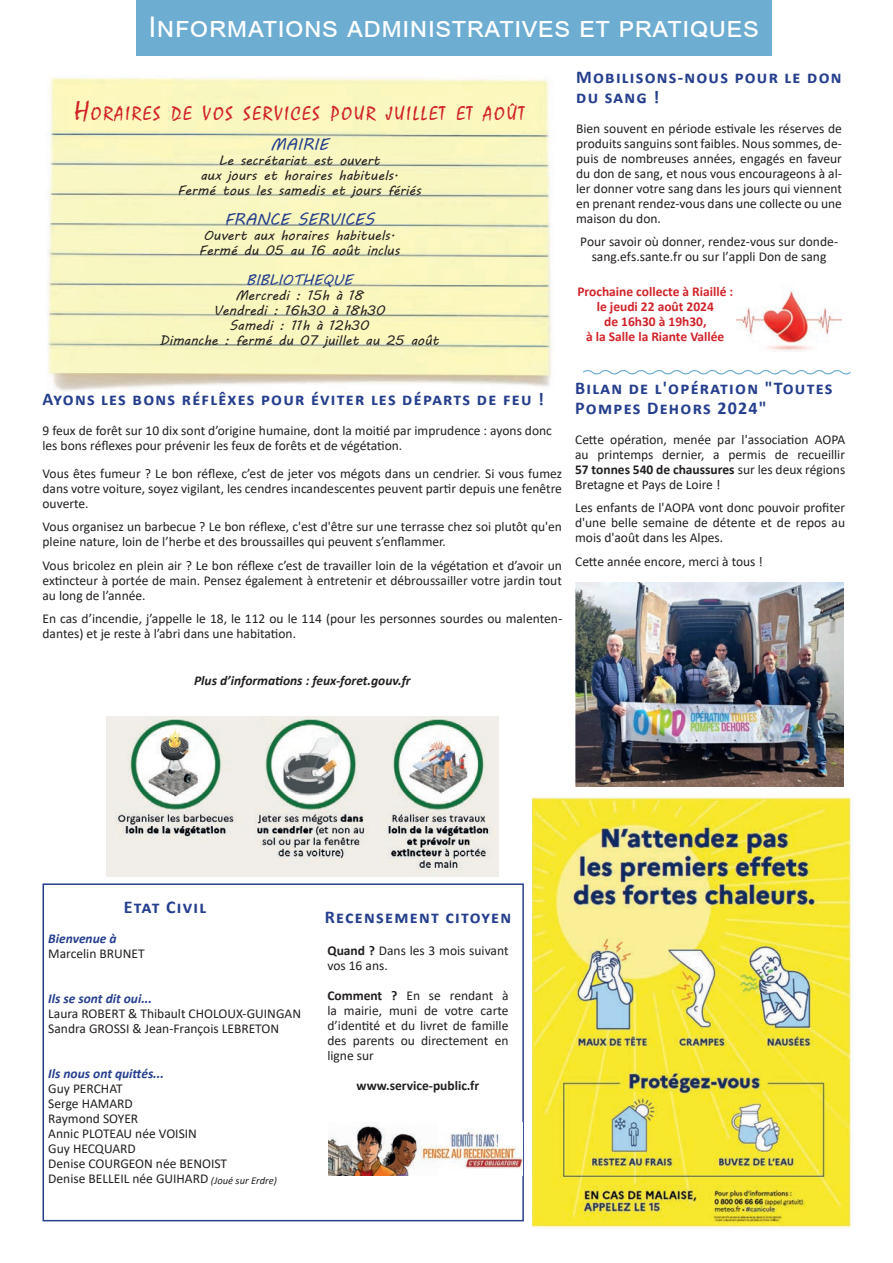
<style>
.page{position:relative;width:893px;height:1263px;background:#fff}
.page>*{position:absolute;margin:0;border:0;box-sizing:border-box;transform-origin:0 0}
.titre_haut_de_pages_infos_pratiques{font:28.5px "Arial";letter-spacing:.02em;color:#fff}
.Articles{font:19.95px "Mistral";letter-spacing:.1em;color:#d1232a}
.Articles-2{font:700 18px/19.5px "Calibri";letter-spacing:.07em;color:#253f8e}
.Titre_article_infos_2{font:16.5px "MV Boli";color:#253f8e}
.Titre_article_infos_2-2{font:15px "MV Boli";color:#253f8e}
.Titre_article_infos_2-3{font:13.5px/15px "Calibri";color:#231f20;text-align:justify}
.Articles-3{font:13.5px/15px "Calibri";color:#231f20}
.Titre_article_infos_2-4{font:13.5px "MV Boli";color:#231f20}
.t1{font:700 13.5px/15px "Calibri";color:#d1232a;text-align:center}
.Articles-4{font:italic 700 13.5px "Calibri";color:#253f8e}
.Titre_article_infos_2-5{font:italic 700 13.5px "Calibri";color:#231f20}
.Articles-5{font:700 13.5px "Calibri";letter-spacing:.005em;color:#231f20}
.s1{font-weight:700}
.s2{font-size:28.5px}
.s3{font-style:italic;font-size:10.5px}
</style>
<div class="page">
<img style="left:47px;top:77px;width:507px;height:314px">
<svg style="left:583px;top:370px;width:268px;height:5px"></svg>
<div style="left:43px;top:883px;width:481px;height:338px;border:2px solid #253f8e"></div>
<img style="left:328px;top:1123px;width:194px;height:53px">
<div style="left:136px;top:0;width:636px;height:56px;background:#6dadd1"></div>
<img style="left:737px;top:289px;width:104px;height:62px">
<img style="left:532px;top:796px;width:321px;height:433px">
<img style="left:575px;top:582px;width:268px;height:205px">
<img style="left:106px;top:716px;width:393px;height:160px">
<p class="titre_haut_de_pages_infos_pratiques" style="left:148px;top:7px;width:612px">Informations administratives et pratiques</p>
<p class="Articles-2" style="left:576px;top:67px;width:267px">Mobilisons-nous pour le don du sang !</p>
<p class="Titre_article_infos_2-3" style="left:576px;top:120px;width:267px">Bien souvent en période estivale les réserves de produits sanguins sont faibles. Nous sommes, de&shy;puis de nombreuses années, engagés en faveur du don de sang, et nous vous encourageons à al&shy;ler donner votre sang dans les jours qui viennent en prenant rendez-vous dans une collecte ou une maison du don.</p>
<p class="Titre_article_infos_2-3" style="left:580px;top:234px;width:260px;text-align:center">Pour savoir où donner, rendez-vous sur donde&shy;sang.efs.sante.fr ou sur l’appli Don de sang</p>
<p class="t1" style="left:577px;top:284px;width:157px">Prochaine collecte à Riaillé : le jeudi 22 août 2024<br>de 16h30 à 19h30,<br>à la Salle la Riante Vallée</p>
<p class="Articles-2" style="left:575px;top:378px;width:259px">Bilan de l'opération "Toutes<br>Pompes Dehors 2024"</p>
<p class="Titre_article_infos_2-3" style="left:575px;top:431px;width:272px">Cette opération, menée par l'association AOPA au printemps dernier, a permis de recueillir <span class="s1">57 tonnes 540 de chaussures</span> sur les deux régions Bretagne et Pays de Loire !</p>
<p class="Titre_article_infos_2-3" style="left:575px;top:500px;width:272px">Les enfants de l'AOPA vont donc pouvoir profiter d'une belle semaine de détente et de repos au mois d'août dans les Alpes.</p>
<p class="Titre_article_infos_2-3" style="left:575px;top:553px;width:189px">Cette année encore, merci à tous !</p>
<p class="Articles" style="left:74px;top:102px;width:451px"><span class="s2">H</span>ORAIRES DE VOS SERVICES POUR JUILLET ET AOÛT</p>
<p class="Titre_article_infos_2" style="left:271px;top:133px;width:59px">MAIRIE</p>
<p class="Titre_article_infos_2-4" style="left:219px;top:151px;width:163px">Le secrétariat est ouvert</p>
<p class="Titre_article_infos_2-4" style="left:200px;top:166px;width:199px">aux jours et horaires habituels.</p>
<p class="Titre_article_infos_2-4" style="left:177px;top:181px;width:245px">Fermé tous les samedis et jours fériés</p>
<p class="Titre_article_infos_2" style="left:225px;top:208px;width:151px">FRANCE SERVICES</p>
<p class="Titre_article_infos_2-4" style="left:204px;top:226px;width:193px">Ouvert aux horaires habituels.</p>
<p class="Titre_article_infos_2-4" style="left:199px;top:241px;width:202px">Fermé du 05 au 16 août inclus</p>
<p class="Titre_article_infos_2-2" style="left:246px;top:270px;width:108px">BIBLIOTHEQUE</p>
<p class="Titre_article_infos_2-4" style="left:235px;top:286px;width:129px">Mercredi : 15h à 18</p>
<p class="Titre_article_infos_2-4" style="left:213px;top:301px;width:173px">Vendredi : 16h30 à 18h30</p>
<p class="Titre_article_infos_2-4" style="left:229px;top:316px;width:142px">Samedi : 11h à 12h30</p>
<p class="Titre_article_infos_2-4" style="left:160px;top:331px;width:281px">Dimanche : fermé du 07 juillet au 25 août</p>
<p class="Articles-2" style="left:43px;top:389px;width:503px">Ayons les bons réflêxes pour éviter les départs de feu !</p>
<p class="Articles-3" style="left:43px;top:422px;width:511px">9 feux de forêt sur 10 dix sont d’origine humaine, dont la moitié par imprudence : ayons donc les bons réflexes pour prévenir les feux de forêts et de végétation.</p>
<p class="Titre_article_infos_2-3" style="left:43px;top:466px;width:521px">Vous êtes fumeur ? Le bon réflexe, c’est de jeter vos mégots dans un cendrier. Si vous fumez dans votre voiture, soyez vigilant, les cendres incandescentes peuvent partir depuis une fenêtre ouverte.</p>
<p class="Titre_article_infos_2-3" style="left:43px;top:519px;width:521px">Vous organisez un barbecue ? Le bon réflexe, c'est d'être sur une terrasse chez soi plutôt qu'en pleine nature, loin de l’herbe et des broussailles qui peuvent s’enflammer.</p>
<p class="Titre_article_infos_2-3" style="left:43px;top:558px;width:521px">Vous bricolez en plein air ? Le bon réflexe c’est de travailler loin de la végétation et d’avoir un extincteur à portée de main. Pensez également à entretenir et débroussailler votre jardin tout au long de l’année.</p>
<p class="Titre_article_infos_2-3" style="left:43px;top:611px;width:521px">En cas d’incendie, j’appelle le 18, le 112 ou le 114 (pour les personnes sourdes ou malenten&shy;dantes) et je reste à l’abri dans une habitation.</p>
<p class="Titre_article_infos_2-5" style="left:194px;top:671px;width:218px">Plus d’informations : feux-foret.gouv.fr</p>
<p class="Articles-2" style="left:124px;top:897px;width:84px">Etat Civil</p>
<p class="Articles-4" style="left:48px;top:929px;width:70px">Bienvenue à</p>
<p class="Articles-3" style="left:48px;top:946px;width:98px">Marcelin BRUNET</p>
<p class="Articles-4" style="left:48px;top:989px;width:105px">Ils se sont dit oui...</p>
<p class="Articles-3" style="left:48px;top:1006px;width:254px">Laura ROBERT &amp; Thibault CHOLOUX-GUINGAN</p>
<p class="Articles-3" style="left:48px;top:1021px;width:232px">Sandra GROSSI &amp; Jean-François LEBRETON</p>
<p class="Articles-4" style="left:48px;top:1064px;width:117px">Ils nous ont quittés...</p>
<p class="Articles-3" style="left:48px;top:1081px;width:76px">Guy PERCHAT</p>
<p class="Articles-3" style="left:48px;top:1096px;width:86px">Serge HAMARD</p>
<p class="Articles-3" style="left:48px;top:1111px;width:92px">Raymond SOYER</p>
<p class="Articles-3" style="left:48px;top:1126px;width:150px">Annic PLOTEAU née VOISIN</p>
<p class="Articles-3" style="left:48px;top:1141px;width:89px">Guy HECQUARD</p>
<p class="Articles-3" style="left:48px;top:1156px;width:180px">Denise COURGEON née BENOIST</p>
<p class="Articles-3" style="left:48px;top:1171px;width:230px">Denise BELLEIL née GUIHARD <span class="s3">(Joué sur Erdre)</span></p>
<p class="Articles-2" style="left:325px;top:907px;width:188px">Recensement citoyen</p>
<p class="Articles-3" style="left:327px;top:942px;width:183px"><span class="s1">Quand ?</span> Dans les 3 mois suivant vos 16 ans.</p>
<p class="Articles-3" style="left:327px;top:987px;width:183px;text-align:justify"><span class="s1">Comment ?</span> En se rendant à la mairie, muni de votre carte d’identité et du livret de famille des parents ou directement en ligne sur</p>
<p class="Articles-5" style="left:357px;top:1076px;width:124px">www.service-public.fr</p>
</div>
